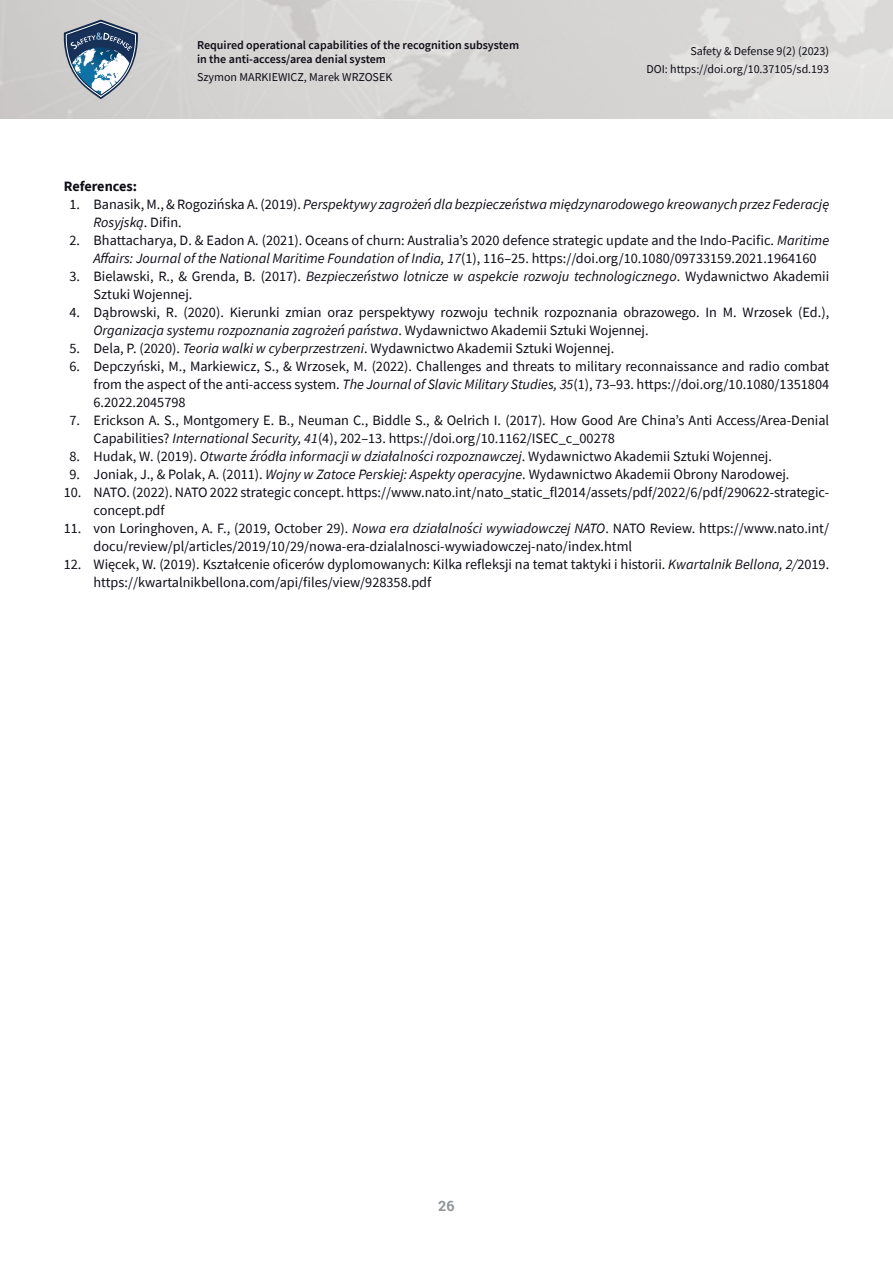
<style>
.page{position:relative;width:893px;height:1263px;background:#fff}
.page>*{position:absolute;margin:0;border:0;box-sizing:border-box;transform-origin:0 0}
.t1{font:14.25px/18px "Source Sans Pro";color:#0e0c15}
.t2{font:italic 14.25px/18px "Source Sans Pro";color:#0e0c15}
.t3{font:700 14.25px "Source Sans Pro";letter-spacing:-.005em;color:#0e0c15}
.t4{font:700 14.25px "Roboto";color:#919598}
.t5{font:600 12px/14.4px "Source Sans Pro";color:#0e0c15}
.t6{font:12px/18px "Source Sans Pro";color:#0e0c15;text-align:right}
.s1{font-style:normal}
.s2{font-style:italic}
</style>
<div class="page">
<svg style="left:64px;top:20px;width:74px;height:79px;background:#8093a7"></svg>
<p class="t5" style="left:197px;top:37px;width:324px">Required operational capabilities of the recognition subsystem in the anti-access/area denial system</p>
<p class="t6" style="left:197px;top:68px;width:197px">Szymon MARKIEWICZ, Marek WRZOSEK</p>
<p class="t6" style="left:646px;top:42px;width:184px">Safety &amp; Defense 9(2) (2023)<br>DOI: https://doi.org/10.37105/sd.193</p>
<p class="t3" style="left:64px;top:176px;width:75px">References:</p>
<p class="t2" style="left:94px;top:195px;width:737px;text-indent:-24px"><span class="s1">1. Banasik, M., &amp; Rogozińska A. (2019).</span> Perspektywy zagrożeń dla bezpieczeństwa międzynarodowego kreowanych przez Federację<br>Rosyjską<span class="s1">. Difin.</span></p>
<p class="t1" style="left:94px;top:231px;width:737px;text-indent:-24px">2. Bhattacharya, D. &amp; Eadon A. (2021). Oceans of churn: Australia’s 2020 defence strategic update and the Indo-Pacific. <span class="s2">Maritime<br>Affairs: Journal of the National Maritime Foundation of India, 17</span>(1), 116–25. https://doi.org/10.1080/09733159.2021.1964160</p>
<p class="t1" style="left:94px;top:267px;width:737px;text-indent:-24px">3. Bielawski, R., &amp; Grenda, B. (2017). <span class="s2">Bezpieczeństwo lotnicze w aspekcie rozwoju technologicznego</span>. Wydawnictwo Akademii<br>Sztuki Wojennej.</p>
<p class="t1" style="left:94px;top:303px;width:737px;text-indent:-24px">4. Dąbrowski, R. (2020). Kierunki zmian oraz perspektywy rozwoju technik rozpoznania obrazowego. In M. Wrzosek (Ed.),<br><span class="s2">Organizacja systemu rozpoznania zagrożeń państwa</span>. Wydawnictwo Akademii Sztuki Wojennej.</p>
<p class="t1" style="left:69px;top:339px;width:546px">5. Dela, P. (2020). <span class="s2">Teoria walki w cyberprzestrzeni</span>. Wydawnictwo Akademii Sztuki Wojennej.</p>
<p class="t1" style="left:94px;top:357px;width:737px;text-align:justify;text-indent:-24px">6. Depczyński, M., Markiewicz, S., &amp; Wrzosek, M. (2022). Challenges and threats to military reconnaissance and radio combat from the aspect of the anti-access system. <span class="s2">The Journal of Slavic Military Studies, 35</span>(1), 73–93. https://doi.org/10.1080/1351804<br>6.2022.2045798</p>
<p class="t1" style="left:94px;top:411px;width:737px;text-indent:-24px">7. Erickson A. S., Montgomery E. B., Neuman C., Biddle S., &amp; Oelrich I. (2017). How Good Are China’s Anti Access/Area-Denial<br>Capabilities? <span class="s2">International Security, 41</span>(4), 202–13. https://doi.org/10.1162/ISEC_c_00278</p>
<p class="t1" style="left:69px;top:447px;width:704px">8. Hudak, W. (2019). <span class="s2">Otwarte źródła informacji w działalności rozpoznawczej</span>. Wydawnictwo Akademii Sztuki Wojennej.</p>
<p class="t1" style="left:69px;top:465px;width:721px">9. Joniak, J., &amp; Polak, A. (2011). <span class="s2">Wojny w Zatoce Perskiej: Aspekty operacyjne</span>. Wydawnictwo Akademii Obrony Narodowej.</p>
<p class="t1" style="left:94px;top:483px;width:737px;text-indent:-30px">10. NATO. (2022). NATO 2022 strategic concept. https://www.nato.int/nato_static_fl2014/assets/pdf/2022/6/pdf/290622-strategic&shy;concept.pdf</p>
<p class="t1" style="left:94px;top:519px;width:737px;text-indent:-30px">11. von Loringhoven, A. F., (2019, October 29). <span class="s2">Nowa era działalności wywiadowczej NATO</span>. NATO Review. https://www.nato.int/ docu/review/pl/articles/2019/10/29/nowa-era-dzialalnosci-wywiadowczej-nato/index.html</p>
<p class="t1" style="left:94px;top:555px;width:737px;text-indent:-30px">12. Więcek, W. (2019). Kształcenie oficerów dyplomowanych: Kilka refleksji na temat taktyki i historii. <span class="s2">Kwartalnik Bellona, 2/</span>2019. https://kwartalnikbellona.com/api/files/view/928358.pdf</p>
<p class="t4" style="left:438px;top:1196px;width:18px">26</p>
</div>
